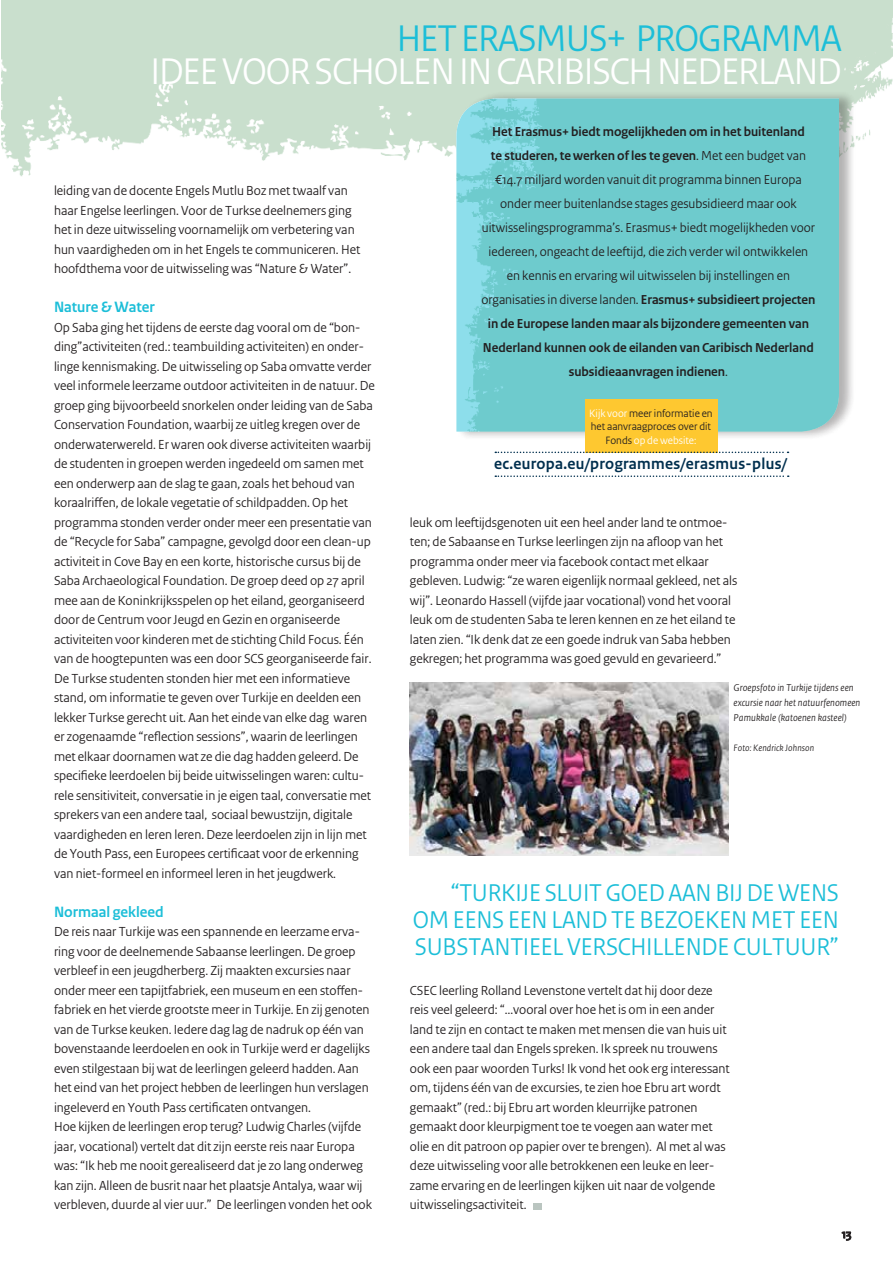
<style>
.page{position:relative;width:893px;height:1263px;background:#fff}
.page>*{position:absolute;margin:0;border:0;box-sizing:border-box;transform-origin:0 0}
.t1{font:39px "Rijksoverheid Sans Heading";letter-spacing:-.03em;color:#fff}
.t2{font:39px "Rijksoverheid Sans Heading";letter-spacing:-.03em;color:#1cbed8}
.t3{font:25.5px/27px "Rijksoverheid Sans Heading";letter-spacing:-.01em;color:#1cbed8;text-align:justify}
.t4{font:700 16.5px "Rijksoverheid Sans Heading";letter-spacing:.02em;color:#002f4e}
.t5{font:700 15.75px "Rijksoverheid Sans Heading";color:#1cbed8}
.t6{font:13.8px/19.5px "Rijksoverheid Sans Heading";color:#231f20}
.t7{font:13.65px/24px "Rijksoverheid Sans Heading";color:#231f20;text-align:center}
.t8{font:12px "Rijksoverheid Sans Heading";color:#231f20}
.t9{font:11.25px/13.5px "Rijksoverheid Sans Heading";color:#231f20;text-align:center}
.t10{font:italic 10.5px/15px "Rijksoverheid Sans Heading";letter-spacing:.01em;color:#231f20}
.t11{font:italic 9.75px "Rijksoverheid Sans Heading";letter-spacing:.01em;color:#231f20}
.s1{font-weight:700}
.s2{color:#fff}
</style>
<div class="page">
<svg style="left:842px;top:1232px;width:9px;height:8px"></svg>
<div style="left:533px;top:1203px;width:9px;height:6px;background:#bac5c0"></div>
<img style="left:1px;top:0;width:892px;height:177px">
<div style="left:456px;top:90px;width:400px;height:350px;background:#231f20;opacity:.25"></div>
<svg style="left:456px;top:99px;width:383px;height:333px;background:#71cccf"></svg>
<div style="left:585px;top:399px;width:133px;height:53px;background:#fec830"></div>
<svg style="left:495px;top:452px;width:293px;height:1px"></svg>
<svg style="left:495px;top:475px;width:294px;height:2px"></svg>
<img style="left:410px;top:682px;width:319px;height:173px">
<h1 class="t2" style="left:397px;top:16px;width:447px">HET ERASMUS+ PROGRAMMA</h1>
<h1 class="t1" style="left:151px;top:49px;width:693px">IDEE VOOR SCHOLEN IN CARIBISCH NEDERLAND</h1>
<p class="t6" style="left:54px;top:181px;width:308px">leiding van de docente Engels Mutlu Boz met twaalf van haar Engelse leerlingen. Voor de Turkse deelnemers ging het in deze uitwisseling voornamelijk om verbetering van hun vaardigheden om in het Engels te communiceren. Het hoofdthema voor de uitwisseling was “Nature &amp; Water”.</p>
<p class="t5" style="left:54px;top:298px;width:102px">Nature &amp; Water</p>
<p class="t6" style="left:54px;top:317px;width:322px">Op Saba ging het tijdens de eerste dag vooral om de “bon&shy;ding”activiteiten (red.: teambuilding activiteiten) en onder&shy;linge kennismaking. De uitwisseling op Saba omvatte verder veel informele leerzame outdoor activiteiten in de natuur. De groep ging bijvoorbeeld snorkelen onder leiding van de Saba Conservation Foundation, waarbij ze uitleg kregen over de onderwaterwereld. Er waren ook diverse activiteiten waarbij de studenten in groepen werden ingedeeld om samen met een onderwerp aan de slag te gaan, zoals het behoud van koraalriffen, de lokale vegetatie of schildpadden. Op het programma stonden verder onder meer een presentatie van de “Recycle for Saba” campagne, gevolgd door een clean-up activiteit in Cove Bay en een korte, historische cursus bij de Saba Archaeological Foundation. De groep deed op 27 april mee aan de Koninkrijksspelen op het eiland, georganiseerd door de Centrum voor Jeugd en Gezin en organiseerde activiteiten voor kinderen met de stichting Child Focus. Één van de hoogtepunten was een door SCS georganiseerde fair.<br>De Turkse studenten stonden hier met een informatieve stand, om informatie te geven over Turkije en deelden een lekker Turkse gerecht uit. Aan het einde van elke dag waren er zogenaamde “reflection sessions”, waarin de leerlingen met elkaar doornamen wat ze die dag hadden geleerd. De specifieke leerdoelen bij beide uitwisselingen waren: cultu&shy;rele sensitiviteit, conversatie in je eigen taal, conversatie met sprekers van een andere taal, sociaal bewustzijn, digitale vaardigheden en leren leren. Deze leerdoelen zijn in lijn met de Youth Pass, een Europees certificaat voor de erkenning van niet-formeel en informeel leren in het jeugdwerk.</p>
<p class="t5" style="left:54px;top:903px;width:111px">Normaal gekleed</p>
<p class="t6" style="left:54px;top:922px;width:319px">De reis naar Turkije was een spannende en leerzame erva&shy;ring voor de deelnemende Sabaanse leerlingen. De groep verbleef in een jeugdherberg. Zij maakten excursies naar onder meer een tapijtfabriek, een museum en een stoffen&shy;fabriek en het vierde grootste meer in Turkije. En zij genoten van de Turkse keuken. Iedere dag lag de nadruk op één van bovenstaande leerdoelen en ook in Turkije werd er dagelijks even stilgestaan bij wat de leerlingen geleerd hadden. Aan het eind van het project hebben de leerlingen hun verslagen ingeleverd en Youth Pass certificaten ontvangen.<br>Hoe kijken de leerlingen erop terug? Ludwig Charles (vijfde jaar, vocational) vertelt dat dit zijn eerste reis naar Europa was: “Ik heb me nooit gerealiseerd dat je zo lang onderweg kan zijn. Alleen de busrit naar het plaatsje Antalya, waar wij verbleven, duurde al vier uur.” De leerlingen vonden het ook</p>
<p class="t7" style="left:481px;top:120px;width:336px"><span class="s1">Het Erasmus+ biedt mogelijkheden om in het buitenland<br>te studeren, te werken of les te geven</span>. Met een budget van €14.7 miljard worden vanuit dit programma binnen Europa onder meer buitenlandse stages gesubsidieerd maar ook uitwisselingsprogramma’s. Erasmus+ biedt mogelijkheden voor iedereen, ongeacht de leeftijd, die zich verder wil ontwikkelen en kennis en ervaring wil uitwisselen bij instellingen en organisaties in diverse landen. <span class="s1">Erasmus+ subsidieert projecten in de Europese landen maar als bijzondere gemeenten van Nederland kunnen ook de eilanden van Caribisch Nederland subsidieaanvragen indienen</span>.</p>
<p class="t9" style="left:589px;top:406px;width:125px"><span class="s2">Kijk voor</span> meer informatie en het aanvraagproces over dit<br>Fonds <span class="s2">op de website:</span></p>
<p class="t4" style="left:494px;top:455px;width:294px">ec.europa.eu/programmes/erasmus-plus/</p>
<p class="t6" style="left:410px;top:512px;width:329px">leuk om leeftijdsgenoten uit een heel ander land te ontmoe&shy;ten; de Sabaanse en Turkse leerlingen zijn na afloop van het programma onder meer via facebook contact met elkaar gebleven. Ludwig: “ze waren eigenlijk normaal gekleed, net als wij”. Leonardo Hassell (vijfde jaar vocational) vond het vooral leuk om de studenten Saba te leren kennen en ze het eiland te laten zien. “Ik denk dat ze een goede indruk van Saba hebben gekregen; het programma was goed gevuld en gevarieerd.”</p>
<p class="t10" style="left:733px;top:680px;width:128px">Groepsfoto in Turkije tijdens een excursie naar het natuurfenomeen<br>Pamukkale (katoenen kasteel)</p>
<p class="t11" style="left:733px;top:742px;width:82px">Foto: Kendrick Johnson</p>
<h2 class="t3" style="left:413px;top:879px;width:428px;text-indent:38px">“TURKIJE SLUIT GOED AAN BIJ DE WENS OM EENS EEN LAND TE BEZOEKEN MET EEN SUBSTANTIEEL VERSCHILLENDE CULTUUR”</h2>
<p class="t6" style="left:410px;top:980px;width:321px">CSEC leerling Rolland Levenstone vertelt dat hij door deze reis veel geleerd: “…vooral over hoe het is om in een ander land te zijn en contact te maken met mensen die van huis uit een andere taal dan Engels spreken. Ik spreek nu trouwens ook een paar woorden Turks! Ik vond het ook erg interessant om, tijdens één van de excursies, te zien hoe Ebru art wordt gemaakt” (red.: bij Ebru art worden kleurrijke patronen gemaakt door kleurpigment toe te voegen aan water met olie en dit patroon op papier over te brengen). Al met al was deze uitwisseling voor alle betrokkenen een leuke en leer&shy;zame ervaring en de leerlingen kijken uit naar de volgende uitwisselingsactiviteit.</p>
<p class="t8" style="left:842px;top:1227px;width:11px">13</p>
</div>
